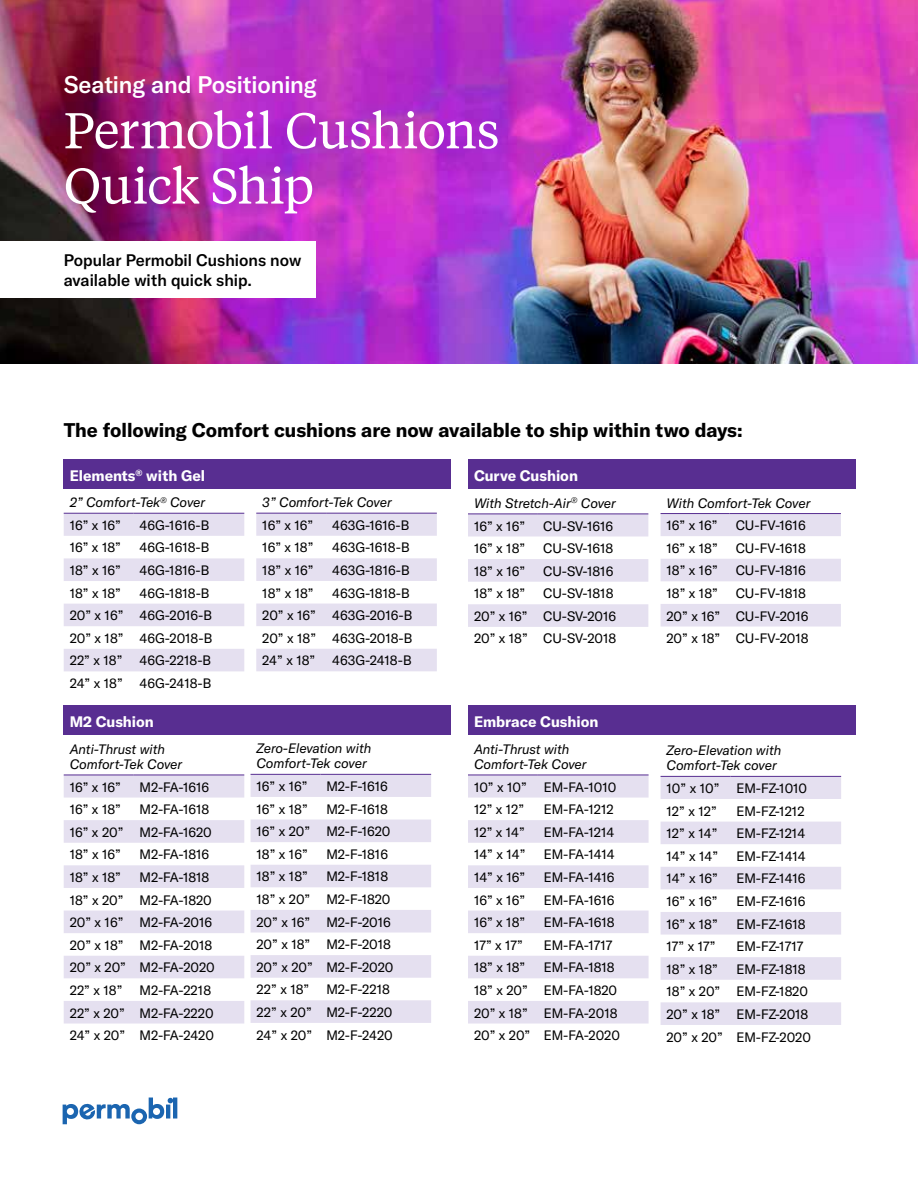
<style>
.page{position:relative;width:918px;height:1188px;background:#fff}
.page>*{position:absolute;margin:0;border:0;box-sizing:border-box;transform-origin:0 0}
.t1{font:50.1px/55.3px "Tiempos Text";letter-spacing:-.02em;color:#fff}
.t2{font:500 23.7px "GT America";letter-spacing:-.005em;color:#fff}
.t3{font:700 19.5px "GT America";color:#000}
.t4{font:500 16.5px/19.8px "GT America";color:#000}
.t5{font:700 15px "GT America";color:#fff}
.t6{font:13.5px/22.6px "GT America";color:#000}
.t7{font:italic 13.5px/15px "GT America";color:#000}
.s1{font-style:normal}
</style>
<div class="page">
<img style="left:0;top:0;width:918px;height:363px">
<div style="left:0;top:241px;width:315px;height:56px;background:#fff"></div>
<div style="left:63px;top:459px;width:388px;height:30px;background:#582e91"></div>
<div style="left:63px;top:705px;width:388px;height:30px;background:#582e91"></div>
<div style="left:468px;top:459px;width:387px;height:30px;background:#582e91"></div>
<div style="left:468px;top:705px;width:387px;height:30px;background:#582e91"></div>
<svg style="left:468px;top:515px;width:180px;height:112px"></svg>
<hr style="left:468px;top:514px;width:69px;height:1px;background:#582e91">
<hr style="left:537px;top:514px;width:111px;height:1px;background:#582e91">
<svg style="left:64px;top:514px;width:180px;height:157px"></svg>
<hr style="left:64px;top:513px;width:70px;height:1px;background:#582e91">
<hr style="left:134px;top:513px;width:110px;height:1px;background:#582e91">
<svg style="left:64px;top:776px;width:180px;height:248px;fill:#e5e0f0"></svg>
<hr style="left:134px;top:775px;width:110px;height:1px;background:#582e91">
<hr style="left:64px;top:775px;width:70px;height:1px;background:#582e91">
<svg style="left:468px;top:776px;width:181px;height:248px;fill:#e5e0f0"></svg>
<hr style="left:538px;top:775px;width:111px;height:1px;background:#582e91">
<hr style="left:468px;top:775px;width:70px;height:1px;background:#582e91">
<svg style="left:661px;top:514px;width:180px;height:113px"></svg>
<hr style="left:730px;top:513px;width:111px;height:1px;background:#582e91">
<hr style="left:661px;top:513px;width:69px;height:1px;background:#582e91">
<svg style="left:256px;top:514px;width:181px;height:157px"></svg>
<hr style="left:326px;top:513px;width:111px;height:1px;background:#582e91">
<hr style="left:256px;top:513px;width:70px;height:1px;background:#582e91">
<svg style="left:251px;top:775px;width:180px;height:248px;fill:#e5e0f0"></svg>
<hr style="left:320px;top:774px;width:111px;height:1px;background:#582e91">
<hr style="left:251px;top:774px;width:69px;height:1px;background:#582e91">
<svg style="left:661px;top:777px;width:180px;height:248px;fill:#e5e0f0"></svg>
<hr style="left:661px;top:776px;width:69px;height:1px;background:#582e91">
<hr style="left:730px;top:776px;width:111px;height:1px;background:#582e91">
<svg style="left:63px;top:1098px;width:114px;height:26px"></svg>
<h2 class="t2" style="left:64px;top:70px;width:254px">Seating and Positioning</h2>
<h1 class="t1" style="left:64px;top:101px;width:437px">Permobil Cushions<br>Quick Ship</h1>
<p class="t4" style="left:64px;top:250px;width:239px">Popular Permobil Cushions now available with quick ship.</p>
<h3 class="t3" style="left:64px;top:418px;width:681px">The following Comfort cushions are now available to ship within two days:</h3>
<p class="t5" style="left:474px;top:466px;width:106px">Curve Cushion</p>
<p class="t7" style="left:474px;top:492px;width:143px;line-height:22.6px">With Stretch-Air<sup>®</sup> Cover<br><span class="s1">16” x 16”</span></p>
<p class="t5" style="left:70px;top:466px;width:137px">Elements<sup>®</sup> with Gel</p>
<p class="t7" style="left:70px;top:491px;width:137px;line-height:22.6px">2” Comfort-Tek<sup>®</sup> Cover<br><span class="s1">16” x 16”</span></p>
<p class="t7" style="left:262px;top:495px;width:131px">3” Comfort-Tek Cover</p>
<p class="t6" style="left:262px;top:514px;width:53px">16” x 16”</p>
<p class="t6" style="left:332px;top:514px;width:79px">463G-1616-B</p>
<p class="t6" style="left:262px;top:536px;width:53px">16” x 18”</p>
<p class="t6" style="left:332px;top:536px;width:79px">463G-1618-B</p>
<p class="t6" style="left:262px;top:559px;width:53px">18” x 16”</p>
<p class="t6" style="left:332px;top:559px;width:79px">463G-1816-B</p>
<p class="t6" style="left:262px;top:581px;width:53px">18” x 18”</p>
<p class="t7" style="left:667px;top:495px;width:145px">With Comfort-Tek Cover</p>
<p class="t6" style="left:667px;top:514px;width:53px">16” x 16”</p>
<p class="t6" style="left:736px;top:514px;width:72px">CU-FV-1616</p>
<p class="t6" style="left:667px;top:537px;width:53px">16” x 18”</p>
<p class="t6" style="left:736px;top:537px;width:72px">CU-FV-1618</p>
<p class="t6" style="left:667px;top:559px;width:53px">18” x 16”</p>
<p class="t6" style="left:736px;top:559px;width:72px">CU-FV-1816</p>
<p class="t6" style="left:667px;top:582px;width:53px">18” x 18”</p>
<p class="t6" style="left:140px;top:514px;width:71px">46G-1616-B</p>
<p class="t6" style="left:543px;top:514px;width:72px">CU-SV-1616</p>
<p class="t6" style="left:70px;top:536px;width:53px">16” x 18”</p>
<p class="t6" style="left:140px;top:536px;width:71px">46G-1618-B</p>
<p class="t6" style="left:70px;top:559px;width:53px">18” x 16”</p>
<p class="t6" style="left:140px;top:559px;width:71px">46G-1816-B</p>
<p class="t6" style="left:70px;top:582px;width:53px">18” x 18”</p>
<p class="t6" style="left:474px;top:537px;width:53px">16” x 18”</p>
<p class="t6" style="left:543px;top:537px;width:72px">CU-SV-1618</p>
<p class="t6" style="left:474px;top:560px;width:53px">18” x 16”</p>
<p class="t6" style="left:543px;top:560px;width:72px">CU-SV-1816</p>
<p class="t6" style="left:474px;top:582px;width:53px">18” x 18”</p>
<p class="t6" style="left:262px;top:581px;width:152px;text-indent:70px">463G-1818-B<br>20” x 16” 463G-2016-B<br>20” x 18” 463G-2018-B<br>24” x 18” 463G-2418-B</p>
<p class="t6" style="left:70px;top:582px;width:144px;text-indent:70px">46G-1818-B<br>20” x 16” 46G-2016-B<br>20” x 18” 46G-2018-B<br>22” x 18”</p>
<p class="t6" style="left:667px;top:582px;width:144px;text-indent:69px">CU-FV-1818<br>20” x 16” CU-FV-2016<br>20” x 18” CU-FV-2018</p>
<p class="t6" style="left:474px;top:582px;width:144px;text-indent:69px">CU-SV-1818<br>20” x 16” CU-SV-2016<br>20” x 18” CU-SV-2018</p>
<p class="t6" style="left:70px;top:649px;width:143px;text-align:right">46G-2218-B<br>24” x 18” 46G-2418-B</p>
<p class="t5" style="left:70px;top:712px;width:86px">M2 Cushion</p>
<p class="t7" style="left:70px;top:742px;width:114px">Anti-Thrust with<br>Comfort-Tek Cover</p>
<p class="t6" style="left:70px;top:775px;width:53px">16” x 16”</p>
<p class="t6" style="left:140px;top:775px;width:71px">M2-FA-1616</p>
<p class="t6" style="left:70px;top:798px;width:53px">16” x 18”</p>
<p class="t5" style="left:474px;top:712px;width:126px">Embrace Cushion</p>
<p class="t7" style="left:474px;top:742px;width:114px">Anti-Thrust with<br>Comfort-Tek Cover</p>
<p class="t6" style="left:474px;top:775px;width:54px">10” x 10”</p>
<p class="t6" style="left:544px;top:775px;width:74px">EM-FA-1010</p>
<p class="t6" style="left:474px;top:798px;width:52px">12” x 12”</p>
<p class="t6" style="left:544px;top:798px;width:71px">EM-FA-1212</p>
<p class="t6" style="left:474px;top:821px;width:52px">12” x 14”</p>
<p class="t6" style="left:544px;top:821px;width:72px">EM-FA-1214</p>
<p class="t6" style="left:474px;top:843px;width:53px">14” x 14”</p>
<p class="t6" style="left:544px;top:843px;width:72px">EM-FA-1414</p>
<p class="t6" style="left:474px;top:866px;width:53px">14” x 16”</p>
<p class="t6" style="left:544px;top:866px;width:72px">EM-FA-1416</p>
<p class="t6" style="left:474px;top:888px;width:53px">16” x 16”</p>
<p class="t6" style="left:544px;top:888px;width:72px">EM-FA-1616</p>
<p class="t6" style="left:474px;top:911px;width:53px">16” x 18”</p>
<p class="t6" style="left:544px;top:911px;width:72px">EM-FA-1618</p>
<p class="t6" style="left:474px;top:934px;width:50px">17” x 17”</p>
<p class="t6" style="left:544px;top:934px;width:70px">EM-FA-1717</p>
<p class="t6" style="left:474px;top:956px;width:53px">18” x 18”</p>
<p class="t7" style="left:257px;top:741px;width:116px">Zero-Elevation with<br>Comfort-Tek cover</p>
<p class="t6" style="left:257px;top:775px;width:53px">16” x 16”</p>
<p class="t6" style="left:326px;top:775px;width:63px">M2-F-1616</p>
<p class="t6" style="left:257px;top:797px;width:53px">16” x 18”</p>
<p class="t7" style="left:667px;top:743px;width:116px">Zero-Elevation with<br>Comfort-Tek cover</p>
<p class="t6" style="left:667px;top:777px;width:54px">10” x 10”</p>
<p class="t6" style="left:736px;top:777px;width:72px">EM-FZ-1010</p>
<p class="t6" style="left:667px;top:800px;width:52px">12” x 12”</p>
<p class="t6" style="left:736px;top:800px;width:70px">EM-FZ-1212</p>
<p class="t6" style="left:667px;top:822px;width:52px">12” x 14”</p>
<p class="t6" style="left:736px;top:822px;width:70px">EM-FZ-1214</p>
<p class="t6" style="left:667px;top:845px;width:53px">14” x 14”</p>
<p class="t6" style="left:736px;top:845px;width:71px">EM-FZ-1414</p>
<p class="t6" style="left:667px;top:867px;width:53px">14” x 16”</p>
<p class="t6" style="left:736px;top:867px;width:71px">EM-FZ-1416</p>
<p class="t6" style="left:667px;top:890px;width:53px">16” x 16”</p>
<p class="t6" style="left:736px;top:890px;width:70px">EM-FZ-1616</p>
<p class="t6" style="left:667px;top:913px;width:53px">16” x 18”</p>
<p class="t6" style="left:736px;top:913px;width:71px">EM-FZ-1618</p>
<p class="t6" style="left:667px;top:935px;width:50px">17” x 17”</p>
<p class="t6" style="left:736px;top:935px;width:68px">EM-FZ-1717</p>
<p class="t6" style="left:667px;top:958px;width:53px">18” x 18”</p>
<p class="t6" style="left:257px;top:797px;width:135px;text-indent:70px">M2-F-1618<br>16” x 20” M2-F-1620<br>18” x 16”</p>
<p class="t6" style="left:70px;top:798px;width:144px;text-indent:70px">M2-FA-1618<br>16” x 20” M2-FA-1620<br>18” x 16”</p>
<p class="t6" style="left:326px;top:843px;width:63px">M2-F-1816</p>
<p class="t6" style="left:140px;top:843px;width:71px">M2-FA-1816</p>
<p class="t6" style="left:257px;top:865px;width:138px;text-indent:70px">M2-F-1818<br>18” x 20” M2-F-1820<br>20” x 16” M2-F-2016<br>20” x 18” M2-F-2018<br>20” x 20” M2-F-2020<br>22” x 18”</p>
<p class="t6" style="left:257px;top:865px;width:53px">18” x 18”</p>
<p class="t6" style="left:70px;top:866px;width:146px;text-indent:70px">M2-FA-1818<br>18” x 20” M2-FA-1820<br>20” x 16” M2-FA-2016<br>20” x 18” M2-FA-2018<br>20” x 20” M2-FA-2020<br>22” x 18”</p>
<p class="t6" style="left:70px;top:866px;width:53px">18” x 18”</p>
<p class="t6" style="left:474px;top:956px;width:148px;text-indent:70px">EM-FA-1818<br>18” x 20” EM-FA-1820<br>20” x 18” EM-FA-2018<br>20” x 20” EM-FA-2020</p>
<p class="t6" style="left:667px;top:958px;width:146px;text-indent:70px">EM-FZ-1818<br>18” x 20” EM-FZ-1820<br>20” x 18” EM-FZ-2018<br>20” x 20” EM-FZ-2020</p>
<p class="t6" style="left:257px;top:978px;width:138px;text-indent:70px">M2-F-2218<br>22” x 20” M2-F-2220<br>24” x 20” M2-F-2420</p>
<p class="t6" style="left:70px;top:979px;width:146px;text-indent:70px">M2-FA-2218<br>22” x 20” M2-FA-2220<br>24” x 20” M2-FA-2420</p>
</div>
